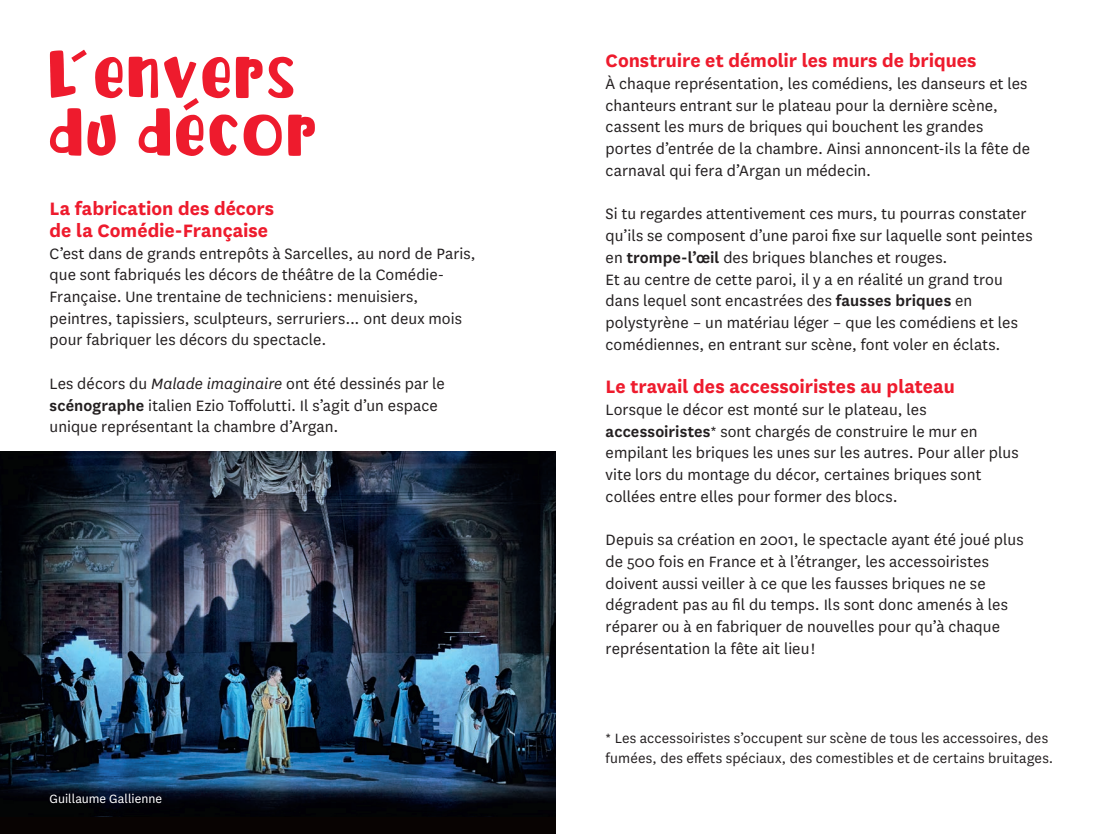
<style>
.page{position:relative;width:1112px;height:834px;background:#fff}
.page>*{position:absolute;margin:0;border:0;box-sizing:border-box;transform-origin:0 0}
.t1{font:52.5px/57.8px "avocado";letter-spacing:.08em;color:#ee1b2d}
.t2{font:700 21px/21.7px "National";color:#ee1b2d}
.t3{font:17.5px/21.7px "National";letter-spacing:.005em;color:#231f20}
.t4{font:15.75px/19.6px "National";letter-spacing:.01em;color:#231f20}
.t5{font:14px "National";color:#fff}
.s1{font-style:italic}
.s2{font-weight:600}
</style>
<div class="page">
<div style="left:0;top:451px;width:556px;height:382px;background:#080302"></div>
<img style="left:0;top:451px;width:556px;height:365px">
<svg style="left:183px;top:98px;width:16px;height:13px"></svg>
<svg style="left:71px;top:49px;width:16px;height:14px"></svg>
<h1 class="t1" style="left:50px;top:51px;width:268px">L envers du decor</h1>
<p class="t2" style="left:50px;top:196px;width:226px">La fabrication des décors de la Comédie-Française</p>
<p class="t3" style="left:50px;top:241px;width:427px">C’est dans de grands entrepôts à Sarcelles, au nord de Paris, que sont fabriqués les décors de théâtre de la Comédie-Française. Une trentaine de techniciens : menuisiers, peintres, tapissiers, sculpteurs, serruriers... ont deux mois pour fabriquer les décors du spectacle.</p>
<p class="t3" style="left:50px;top:372px;width:397px">Les décors du <span class="s1">Malade imaginaire</span> ont été dessinés par le <span class="s2">scénographe</span> italien Ezio Toffolutti. Il s’agit d’un espace unique représentant la chambre d’Argan.</p>
<p class="t5" style="left:50px;top:789px;width:114px">Guillaume Gallienne</p>
<p class="t2" style="left:605px;top:48px;width:372px">Construire et démolir les murs de briques</p>
<p class="t3" style="left:605px;top:72px;width:426px">À chaque représentation, les comédiens, les danseurs et les chanteurs entrant sur le plateau pour la dernière scène, cassent les murs de briques qui bouchent les grandes portes d’entrée de la chambre. Ainsi annoncent-ils la fête de carnaval qui fera d’Argan un médecin.</p>
<p class="t3" style="left:605px;top:202px;width:428px">Si tu regardes attentivement ces murs, tu pourras constater qu’ils se composent d’une paroi fixe sur laquelle sont peintes en <span class="s2">trompe-l’œil</span> des briques blanches et rouges.<br>Et au centre de cette paroi, il y a en réalité un grand trou dans lequel sont encastrées des <span class="s2">fausses briques</span> en polystyrène – un matériau léger – que les comédiens et les comédiennes, en entrant sur scène, font voler en éclats.</p>
<p class="t2" style="left:605px;top:374px;width:350px">Le travail des accessoiristes au plateau</p>
<p class="t3" style="left:605px;top:398px;width:414px">Lorsque le décor est monté sur le plateau, les <span class="s2">accessoiristes</span>* sont chargés de construire le mur en empilant les briques les unes sur les autres. Pour aller plus vite lors du montage du décor, certaines briques sont collées entre elles pour former des blocs.</p>
<p class="t3" style="left:605px;top:528px;width:419px">Depuis sa création en 2001, le spectacle ayant été joué plus de 500 fois en France et à l’étranger, les accessoiristes doivent aussi veiller à ce que les fausses briques ne se dégradent pas au fil du temps. Ils sont donc amenés à les réparer ou à en fabriquer de nouvelles pour qu’à chaque représentation la fête ait lieu !</p>
<p class="t4" style="left:605px;top:727px;width:449px">* Les accessoiristes s’occupent sur scène de tous les accessoires, des fumées, des effets spéciaux, des comestibles et de certains bruitages.</p>
</div>
